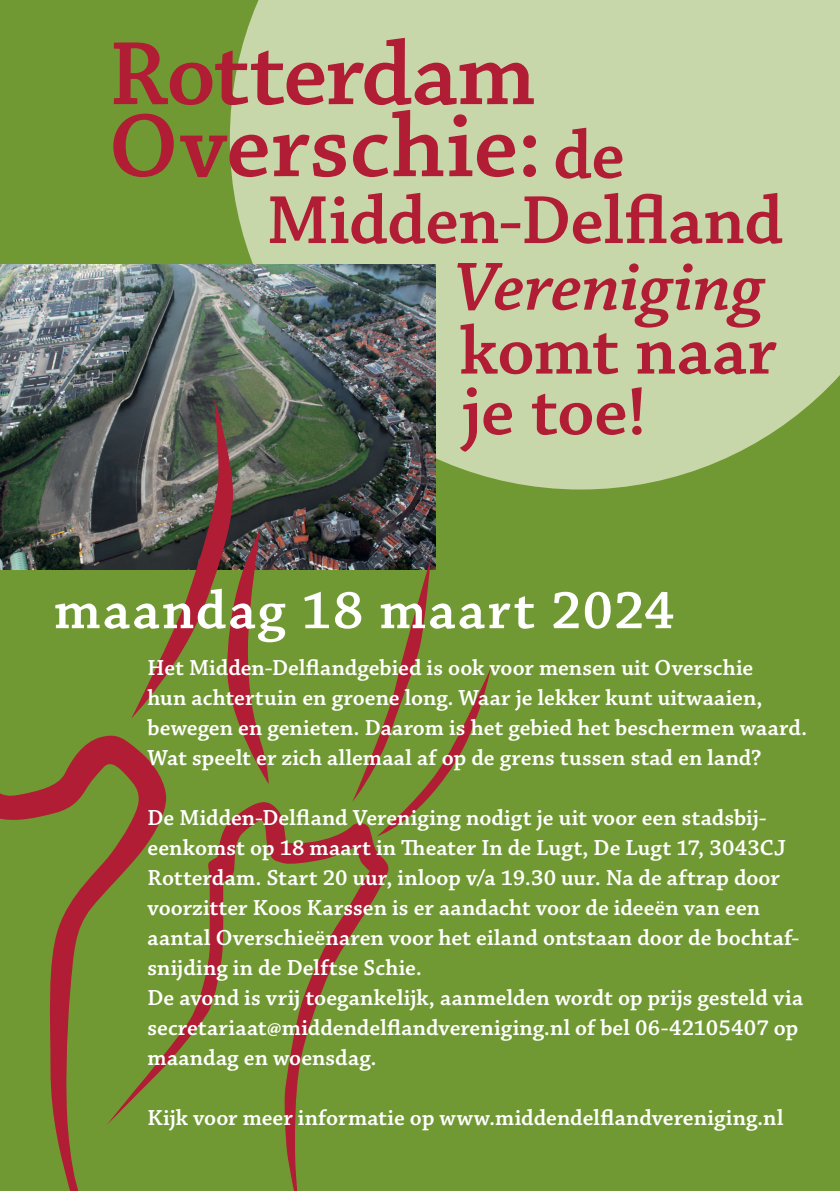
<style>
.page{position:relative;width:840px;height:1191px;background:#fff}
.page>*{position:absolute;margin:0;border:0;box-sizing:border-box;transform-origin:0 0}
.t1{font:600 94.6px/72px "Chaparral Pro";letter-spacing:-.005em;color:#b01d34}
.t2{font:600 71.6px/60.6px "Chaparral Pro";letter-spacing:-.005em;color:#b01d34}
.t3{font:italic 600 71.6px "Chaparral Pro";letter-spacing:-.01em;color:#b01d34}
.t4{font:600 56.4px "Chaparral Pro";letter-spacing:.035em;color:#fff}
.t5{font:600 23px/30px "Chaparral Pro";color:#fff}
</style>
<div class="page">
<div style="left:0;top:0;width:839px;height:1191px;background:#719933"></div>
<div style="left:230px;top:0;width:609px;height:489px;background:#c8d7aa"></div>
<img style="left:0;top:264px;width:435px;height:306px">
<svg style="left:131px;top:397px;width:137px;height:386px"></svg>
<svg style="left:352px;top:558px;width:139px;height:272px"></svg>
<svg style="left:0;top:732px;width:166px;height:459px"></svg>
<svg style="left:107px;top:802px;width:284px;height:389px"></svg>
<h1 class="t1" style="left:109px;top:41px;width:434px">Rotterdam<br>Overschie:</h1>
<h2 class="t2" style="left:552px;top:127px;width:73px">de</h2>
<h2 class="t2" style="left:266px;top:192px;width:517px">Midden-Delfland</h2>
<h2 class="t3" style="left:454px;top:246px;width:311px">Vereniging</h2>
<h2 class="t2" style="left:459px;top:323px;width:318px">komt naar je toe!</h2>
<h3 class="t4" style="left:54px;top:578px;width:621px">maandag 18 maart 2024</h3>
<p class="t5" style="left:147px;top:653px;width:660px">Het Midden-Delflandgebied is ook voor mensen uit Overschie<br>hun achtertuin en groene long. Waar je lekker kunt uitwaaien, bewegen en genieten. Daarom is het gebied het beschermen waard.<br>Wat speelt er zich allemaal af op de grens tussen stad en land?</p>
<p class="t5" style="left:147px;top:803px;width:656px">De Midden-Delfland Vereniging nodigt je uit voor een stadsbij&shy;eenkomst op 18 maart in Theater In de Lugt, De Lugt 17, 3043CJ Rotterdam. Start 20 uur, inloop v/a 19.30 uur. Na de aftrap door voorzitter Koos Karssen is er aandacht voor de ideeën van een aantal Overschieënaren voor het eiland ontstaan door de bochtaf&shy;snijding in de Delftse Schie.<br>De avond is vrij toegankelijk, aanmelden wordt op prijs gesteld via secretariaat@middendelflandvereniging.nl of bel 06-42105407 op maandag en woensdag.</p>
<p class="t5" style="left:147px;top:1103px;width:637px">Kijk voor meer informatie op www.middendelflandvereniging.nl</p>
</div>
